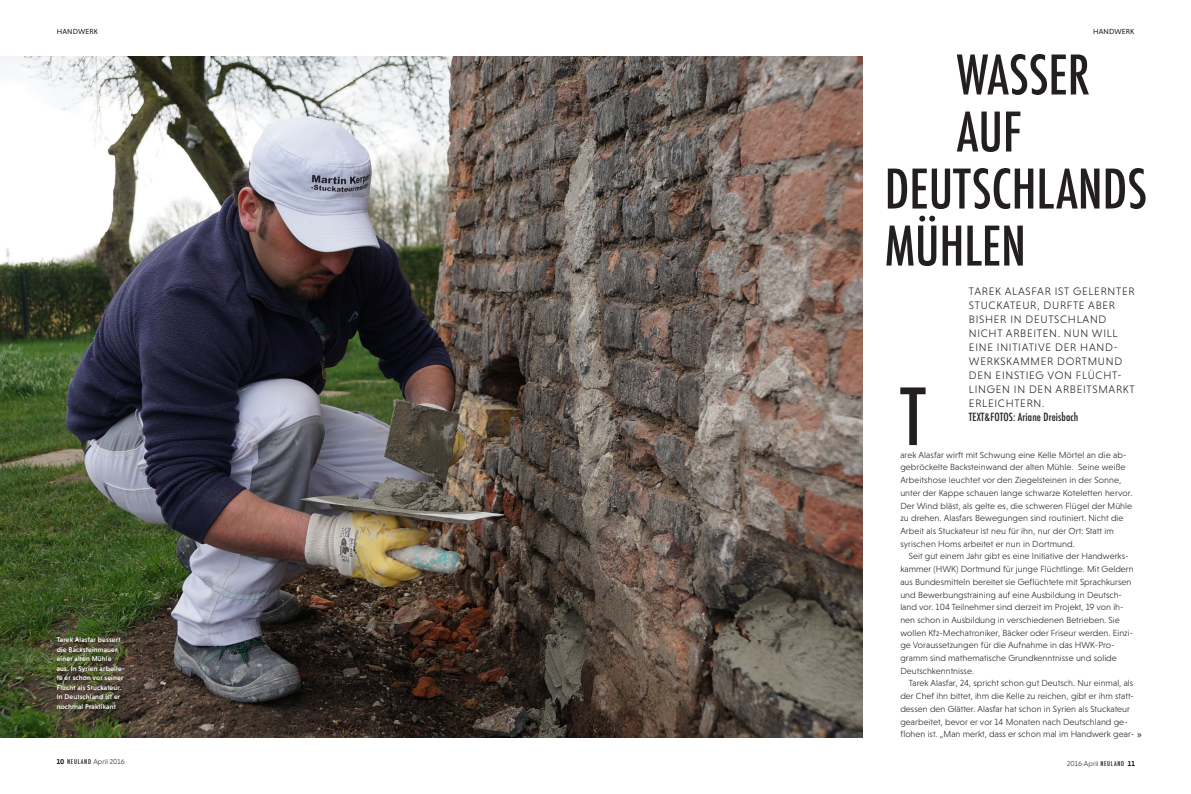
<style>
.page{position:relative;width:1191px;height:794px;background:#fff}
.page>*{position:absolute;margin:0;border:0;box-sizing:border-box;transform-origin:0 0}
.LT_standard{font:500 condensed 76.4px "Futura";color:#231f20}
.Default{font:500 condensed 53px "Futura";color:#231f20}
.t1{font:300 11px/14px "Niveau Grotesk";letter-spacing:.065em;color:#231f20}
.t2{font:500 condensed 11px "Futura";letter-spacing:.01em;color:#231f20}
.t3{font:10px "Niveau Grotesk";color:#231f20}
.LT_standard-2{font:300 9px/12.7px "Niveau Grotesk";letter-spacing:.005em;color:#231f20}
.LT_standard-3{font:7.5px "Niveau Grotesk";letter-spacing:.015em;color:#231f20}
.BU{font:300 7.2px "Niveau Grotesk";letter-spacing:.01em;color:#231f20}
.BU-2{font:700 7.2px "Niveau Grotesk";color:#231f20}
.BU-3{font:500 7px/9.5px "Niveau Grotesk";letter-spacing:.02em;color:#fff}
.s1{font-weight:700}
.s2{font-family:"Futura";font-weight:500;font-stretch:condensed;font-size:6.5px}
</style>
<div class="page">
<img style="left:0;top:57px;width:862px;height:680px">
<p class="LT_standard-3" style="left:57px;top:27px;width:43px">HANDWERK</p>
<p class="LT_standard-3" style="left:1093px;top:27px;width:43px">HANDWERK</p>
<p class="Default" style="left:956px;top:41px;width:135px">WASSER</p>
<p class="Default" style="left:956px;top:98px;width:66px">AUF</p>
<p class="Default" style="left:884px;top:155px;width:264px">DEUTSCHLANDS</p>
<p class="Default" style="left:884px;top:212px;width:143px">MÜHLEN</p>
<p class="BU-3" style="left:57px;top:635px;width:69px">Tarek Alasfar bessert die Backsteinmauer einer alten Mühle aus. In Syrien arbeite&shy;te er schon vor seiner<br>Flucht als Stuckateur.<br>In Deutschland ist er nochmal Praktikant</p>
<p class="LT_standard" style="left:900px;top:368px;width:26px">T</p>
<p class="t1" style="left:969px;top:284px;width:167px">TAREK ALASFAR IST GELERNTER<br>STUCKATEUR, DURFTE ABER<br>BISHER IN DEUTSCHLAND<br>NICHT ARBEITEN. NUN WILL<br>EINE INITIATIVE DER HAND-<br>WERKSKAMMER DORTMUND<br>DEN EINSTIEG VON FLÜCHT-<br>LINGEN IN DEN ARBEITSMARKT<br>ERLEICHTERN.</p>
<p class="t2" style="left:969px;top:410px;width:111px">TEXT&amp;FOTOS: Ariane Dreisbach</p>
<p class="LT_standard-2" style="left:900px;top:448px;width:234px">arek Alasfar wirft mit Schwung eine Kelle Mörtel an die ab&shy;gebröckelte Backsteinwand der alten Mühle. Seine weiße Arbeitshose leuchtet vor den Ziegelsteinen in der Sonne, unter der Kappe schauen lange schwarze Koteletten hervor.<br>Der Wind bläst, als gelte es, die schweren Flügel der Mühle zu drehen. Alasfars Bewegungen sind routiniert. Nicht die Arbeit als Stuckateur ist neu für ihn, nur der Ort: Statt im syrischen Homs arbeitet er nun in Dortmund.</p>
<p class="LT_standard-2" style="left:900px;top:550px;width:235px;text-indent:9px">Seit gut einem Jahr gibt es eine Initiative der Handwerks&shy;kammer (HWK) Dortmund für junge Flüchtlinge. Mit Geldern aus Bundesmitteln bereitet sie Geflüchtete mit Sprachkursen und Bewerbungstraining auf eine Ausbildung in Deutsch&shy;land vor. 104 Teilnehmer sind derzeit im Projekt, 19 von ih&shy;nen schon in Ausbildung in verschiedenen Betrieben. Sie wollen Kfz-Mechatroniker, Bäcker oder Friseur werden. Einzi&shy;ge Voraussetzungen für die Aufnahme in das HWK-Pro&shy;gramm sind mathematische Grundkenntnisse und solide Deutschkenntnisse.</p>
<p class="LT_standard-2" style="left:900px;top:677px;width:235px;text-indent:9px">Tarek Alasfar, 24, spricht schon gut Deutsch. Nur einmal, als der Chef ihn bittet, ihm die Kelle zu reichen, gibt er ihm statt&shy;dessen den Glätter. Alasfar hat schon in Syrien als Stuckateur gearbeitet, bevor er vor 14 Monaten nach Deutschland ge&shy;flohen ist. „Man merkt, dass er schon mal im Handwerk gear-</p>
<p class="t3" style="left:1137px;top:729px;width:6px">»</p>
<p class="BU" style="left:57px;top:757px;width:70px"><span class="s1">10</span> <span class="s2">NEULAND</span> April∙2016</p>
<p class="BU" style="left:1067px;top:759px;width:59px">2016∙April <span class="s2">NEULAND</span></p>
<p class="BU-2" style="left:1127px;top:759px;width:9px">11</p>
</div>
